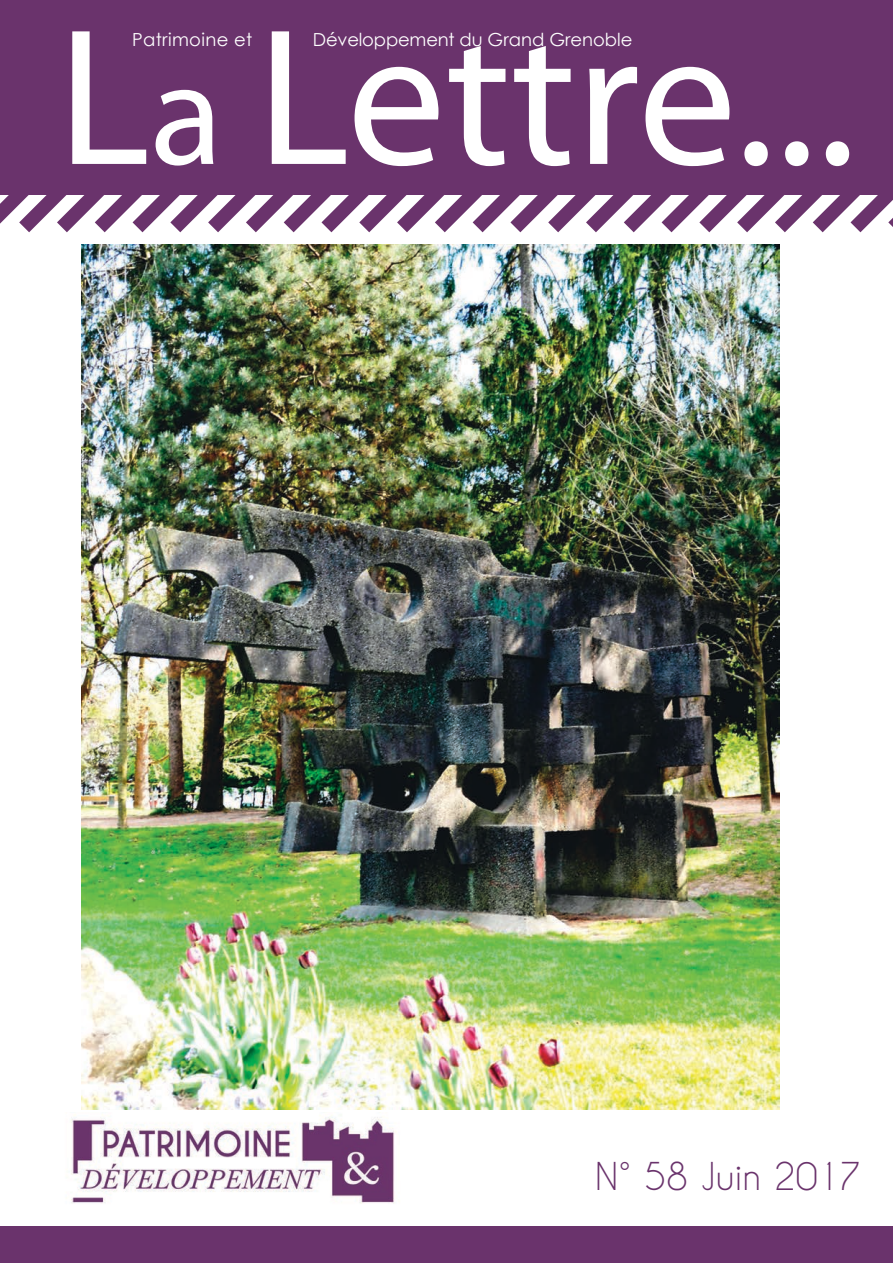
<style>
.page{position:relative;width:893px;height:1263px;background:#fff}
.page>*{position:absolute;margin:0;border:0;box-sizing:border-box;transform-origin:0 0}
.t1{font:196.65px "Myriad Pro";color:#fff}
.t2{font:36px "Caviar Dreams";color:#6a336c}
.t3{font:18px "Century Gothic";color:#fff}
.t4{font:18px "Century Gothic";letter-spacing:.02em;color:#fff}
.s1{font-size:150px}
</style>
<div class="page">
<div style="left:0;top:0;width:893px;height:195px;background:#6a336c"></div>
<svg style="left:0;top:195px;width:893px;height:38px"></svg>
<div style="left:0;top:1227px;width:893px;height:36px;background:#6a336c"></div>
<img style="left:70px;top:1114px;width:326px;height:90px">
<img style="left:81px;top:244px;width:699px;height:865px">
<h1 class="t1" style="left:58px;top:24px;width:800px">L<span class="s1">a</span> Lettre...</h1>
<p class="t4" style="left:132px;top:32px;width:122px">Patrimoine et</p>
<p class="t3" style="left:313px;top:32px;width:321px">Développement du Grand Grenoble</p>
<h2 class="t2" style="left:595px;top:1162px;width:268px">N° 58 Juin 2017</h2>
</div>
